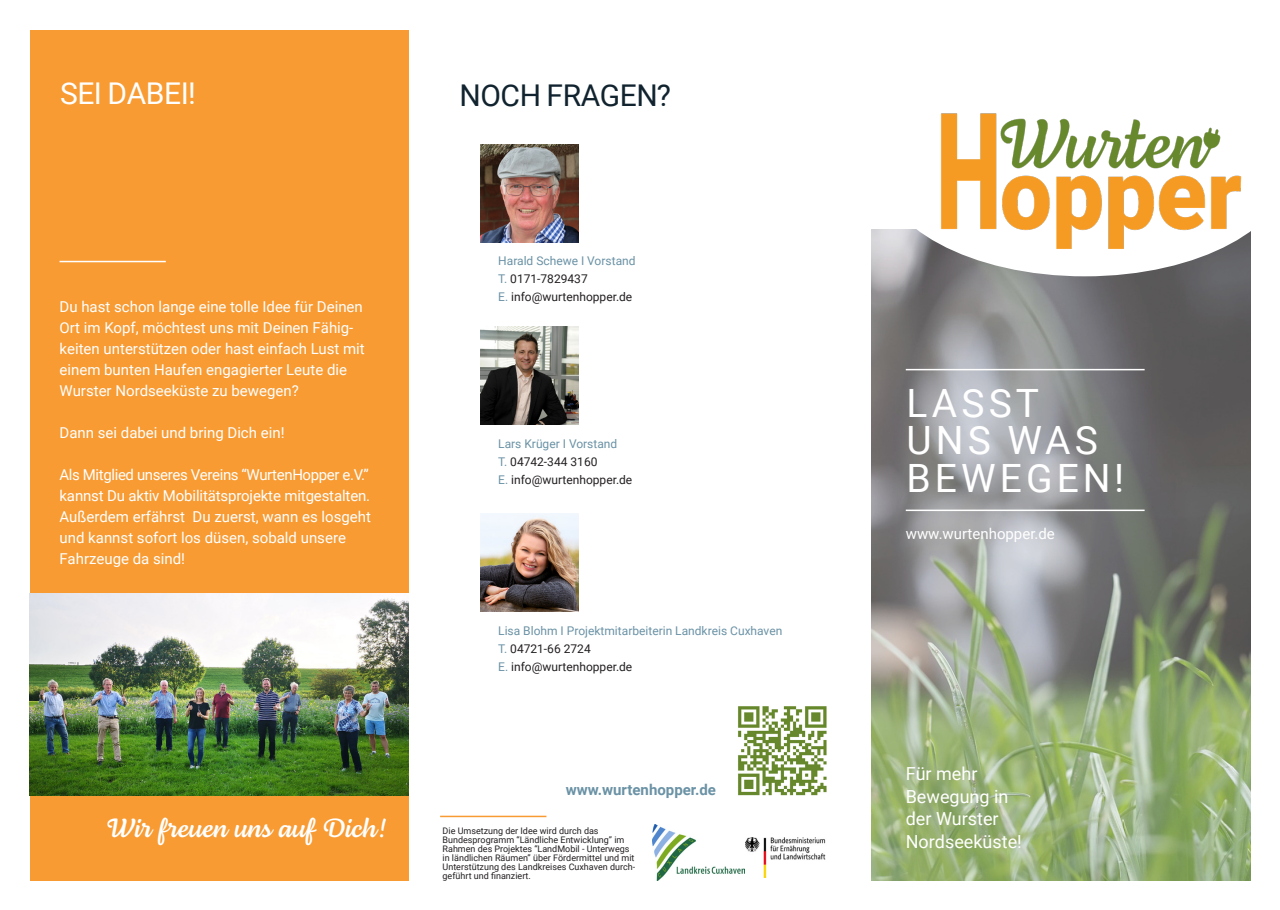
<style>
.page{position:relative;width:1280px;height:910px;background:#fff}
.page>*{position:absolute;margin:0;border:0;box-sizing:border-box;transform-origin:0 0}
.Title_front_page{font:39px/37.5px "Roboto";letter-spacing:.105em;color:#fff}
.t1{font:30px "Roboto";letter-spacing:-.015em;color:#10232e}
.t2{font:30px "Roboto";letter-spacing:-.015em;color:#fff}
.Body{font:27px "Lemongrass Script";color:#fff}
.Front_page_subtitle{font:18px/22.5px "Roboto";color:#fff}
.Body-2{font:15px/21px "Roboto";color:#fff}
.Body-3{font:700 15px "Roboto";color:#6a92a5}
.URL_front_page{font:15px "Roboto";color:#fff}
.Name_telephone_email{font:12px "Roboto";color:#231f20}
.Name_telephone_email-2{font:12px "Roboto";color:#6a92a5}
.Name_telephone_email-3{font:9px/9px "Roboto";color:#231f20}
.s1{color:#6a92a5}
</style>
<div class="page">
<img style="left:872px;top:230px;width:378px;height:650px">
<img style="left:480px;top:144px;width:98px;height:98px">
<img style="left:480px;top:513px;width:98px;height:98px">
<img style="left:480px;top:327px;width:98px;height:98px">
<svg style="left:879px;top:229px;width:372px;height:47px"></svg>
<img style="left:905px;top:113px;width:346px;height:160px">
<div style="left:30px;top:30px;width:378px;height:850px;background:#f89b33"></div>
<hr style="left:906px;top:510px;width:238px;height:1px;background:#fff">
<hr style="left:60px;top:261px;width:106px;height:1px;background:#fff">
<hr style="left:906px;top:369px;width:238px;height:1px;background:#fff">
<img style="left:30px;top:593px;width:378px;height:202px">
<img style="left:744px;top:838px;width:82px;height:40px">
<img style="left:653px;top:824px;width:91px;height:56px">
<img style="left:738px;top:706px;width:89px;height:90px">
<hr style="left:440px;top:816px;width:106px;height:1px;background:#f89b33">
<p class="t2" style="left:60px;top:72px;width:137px">SEI DABEI!</p>
<p class="t1" style="left:459px;top:74px;width:213px">NOCH FRAGEN?</p>
<p class="Body-2" style="left:60px;top:295px;width:307px">Du hast schon lange eine tolle Idee für Deinen Ort im Kopf, möchtest uns mit Deinen Fähig&shy;keiten unterstützen oder hast einfach Lust mit einem bunten Haufen engagierter Leute die Wurster Nordseeküste zu bewegen?</p>
<p class="Body-2" style="left:60px;top:421px;width:226px">Dann sei dabei und bring Dich ein!</p>
<p class="Body-2" style="left:60px;top:463px;width:313px">Als Mitglied unseres Vereins “WurtenHopper e.V.” kannst Du aktiv Mobilitätsprojekte mitgestalten.<br>Außerdem erfährst Du zuerst, wann es losgeht und kannst sofort los düsen, sobald unsere Fahrzeuge da sind!</p>
<p class="Body" style="left:105px;top:811px;width:283px">Wir freuen uns auf Dich!</p>
<p class="Name_telephone_email-2" style="left:498px;top:253px;width:139px">Harald Schewe I Vorstand</p>
<p class="Name_telephone_email" style="left:498px;top:271px;width:91px"><span class="s1">T.</span> 0171-7829437</p>
<p class="Name_telephone_email" style="left:498px;top:289px;width:136px"><span class="s1">E.</span> info@wurtenhopper.de</p>
<p class="Name_telephone_email-2" style="left:498px;top:435px;width:121px">Lars Krüger I Vorstand</p>
<p class="Name_telephone_email" style="left:498px;top:453px;width:101px"><span class="s1">T.</span> 04742-344 3160</p>
<p class="Name_telephone_email" style="left:498px;top:471px;width:136px"><span class="s1">E.</span> info@wurtenhopper.de</p>
<p class="Name_telephone_email-2" style="left:498px;top:622px;width:286px">Lisa Blohm I Projektmitarbeiterin Landkreis Cuxhaven</p>
<p class="Name_telephone_email" style="left:498px;top:640px;width:94px"><span class="s1">T.</span> 04721-66 2724</p>
<p class="Name_telephone_email" style="left:498px;top:658px;width:136px"><span class="s1">E.</span> info@wurtenhopper.de</p>
<p class="Body-3" style="left:566px;top:779px;width:152px">www.wurtenhopper.de</p>
<p class="Name_telephone_email-3" style="left:443px;top:826px;width:194px">Die Umsetzung der Idee wird durch das Bundesprogramm “Ländliche Entwicklung” im Rahmen des Projektes “LandMobil - Unterwegs in ländlichen Räumen” über Fördermittel und mit Unterstützung des Landkreises Cuxhaven durch&shy;geführt und finanziert.</p>
<p class="Title_front_page" style="left:906px;top:383px;width:219px">LASST<br>UNS WAS<br>BEWEGEN!</p>
<p class="URL_front_page" style="left:906px;top:523px;width:151px">www.wurtenhopper.de</p>
<p class="Front_page_subtitle" style="left:906px;top:762px;width:118px">Für mehr<br>Bewegung in der Wurster<br>Nordseeküste!</p>
</div>
